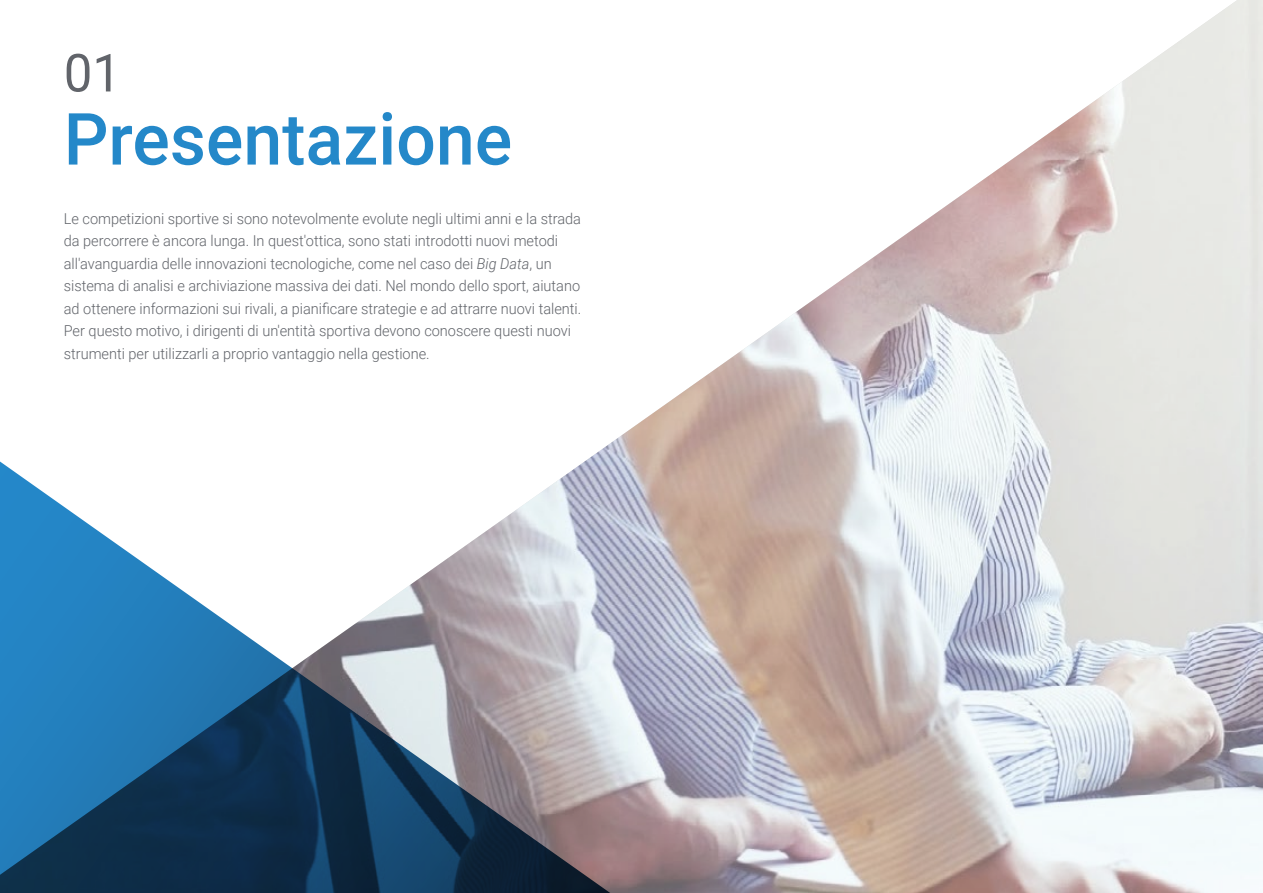
<style>
.page{position:relative;width:1263px;height:893px;background:#fff}
.page>*{position:absolute;margin:0;border:0;box-sizing:border-box;transform-origin:0 0}
.t1{font:500 72px "Roboto";color:#2488c9}
.t2{font:52.5px "Roboto";color:#61646a}
.t3{font:300 15px/22.5px "Roboto";color:#61646a}
.s1{font-style:italic}
</style>
<div class="page">
<img style="left:607px;top:0;width:656px;height:893px">
<svg style="left:0;top:446px;width:640px;height:447px"></svg>
<h2 class="t2" style="left:64px;top:36px;width:59px">01</h2>
<h1 class="t1" style="left:64px;top:89px;width:450px">Presentazione</h1>
<p class="t3" style="left:64px;top:207px;width:519px">Le competizioni sportive si sono notevolmente evolute negli ultimi anni e la strada da percorrere è ancora lunga. In quest'ottica, sono stati introdotti nuovi metodi all'avanguardia delle innovazioni tecnologiche, come nel caso dei <span class="s1">Big Data</span>, un sistema di analisi e archiviazione massiva dei dati. Nel mondo dello sport, aiutano ad ottenere informazioni sui rivali, a pianificare strategie e ad attrarre nuovi talenti.<br>Per questo motivo, i dirigenti di un'entità sportiva devono conoscere questi nuovi strumenti per utilizzarli a proprio vantaggio nella gestione.</p>
</div>
